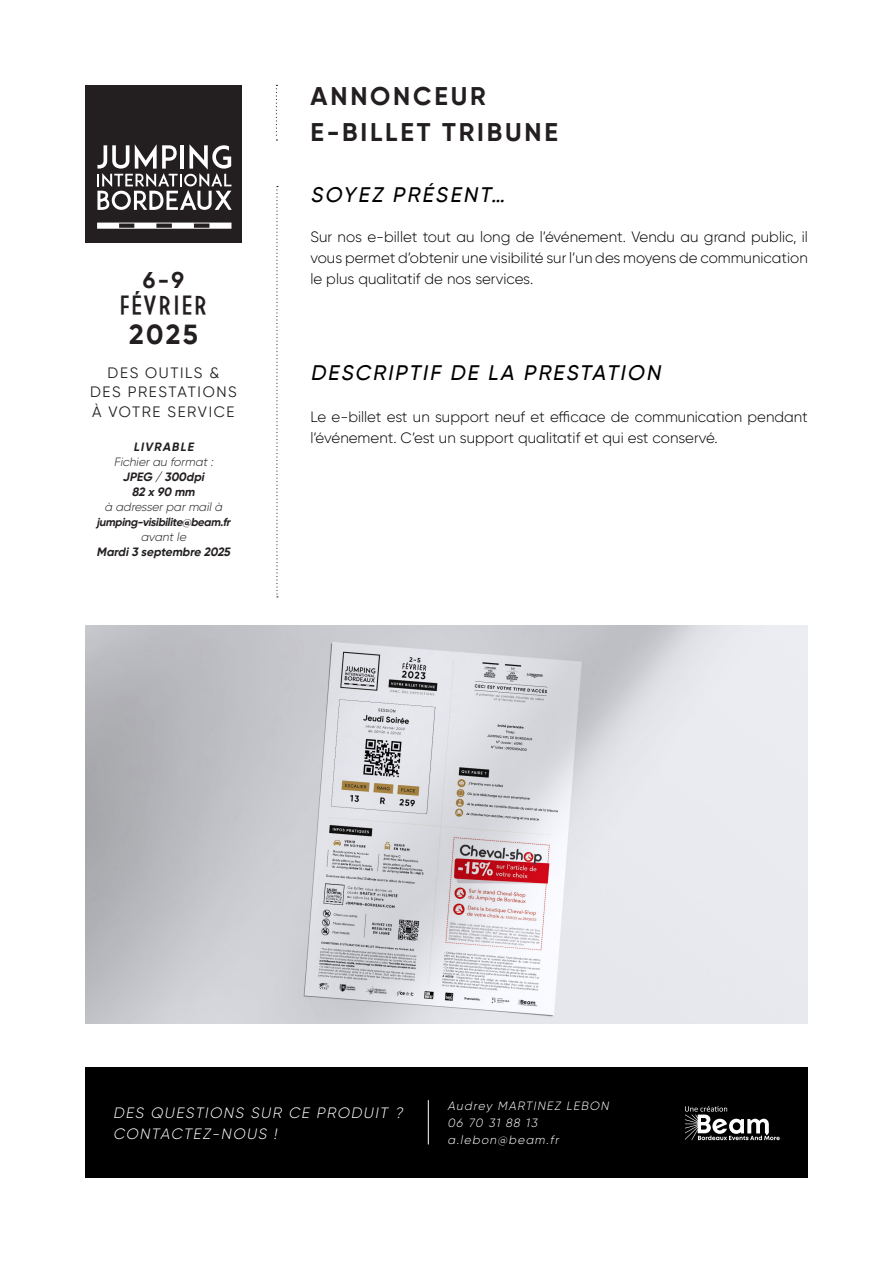
<style>
.page{position:relative;width:893px;height:1263px;background:#fff}
.page>*{position:absolute;margin:0;border:0;box-sizing:border-box;transform-origin:0 0}
.t1{font:700 27.6px "Gilroy";color:#231f20}
.t2{font:500 25.95px "Artographie";letter-spacing:.075em;color:#231f20}
.Intro{font:700 25.5px "Gilroy";letter-spacing:.11em;color:#231f20}
.t3{font:700 22.8px "Gilroy";color:#231f20}
.inter{font:italic 500 21px "Gilroy";color:#000001}
.t4{font:300 15px/21px "Gilroy";color:#000001}
.inter-2{font:italic 300 15px/21px "Gilroy";color:#fff}
.TITRE{font:15px "Gilroy";letter-spacing:.11em;color:#231f20}
.t5{font:italic 700 12px "Gilroy";color:#231f20}
.inter-3{font:italic 300 12px "Gilroy";color:#fff}
.t6{font:italic 300 12px "Gilroy";color:#231f20}
.t7{font:italic 700 11.4px "Gilroy";color:#231f20}
</style>
<div class="page">
<img style="left:85px;top:625px;width:723px;height:398px">
<svg style="left:276px;top:186px;width:2px;height:411px"></svg>
<svg style="left:276px;top:85px;width:1px;height:56px"></svg>
<div style="left:85px;top:85px;width:157px;height:157px;background:#231f20"></div>
<svg style="left:97px;top:223px;width:134px;height:6px"></svg>
<svg style="left:97px;top:144px;width:135px;height:66px"></svg>
<div style="left:85px;top:1067px;width:723px;height:111px;background:#000001"></div>
<hr style="left:428px;top:1100px;width:1px;height:44px;background:#fff">
<svg style="left:685px;top:1106px;width:95px;height:34px"></svg>
<p class="Intro" style="left:311px;top:80px;width:177px">ANNONCEUR</p>
<p class="Intro" style="left:311px;top:116px;width:249px">E-BILLET TRIBUNE</p>
<p class="t3" style="left:143px;top:265px;width:43px">6-9</p>
<p class="t2" style="left:119px;top:291px;width:89px">FÉVRIER</p>
<p class="t1" style="left:129px;top:317px;width:70px">2025</p>
<p class="TITRE" style="left:108px;top:363px;width:113px">DES OUTILS &amp;</p>
<p class="TITRE" style="left:90px;top:383px;width:148px">DES PRESTATIONS</p>
<p class="TITRE" style="left:92px;top:402px;width:144px">À VOTRE SERVICE</p>
<p class="t5" style="left:133px;top:439px;width:64px">LIVRABLE</p>
<p class="t6" style="left:114px;top:454px;width:103px">Fichierau format:</p>
<p class="t5" style="left:123px;top:469px;width:86px">JPEG / 300dpi</p>
<p class="t5" style="left:132px;top:484px;width:67px">82 x 90 mm</p>
<p class="t6" style="left:105px;top:499px;width:122px">à adresserparmailà</p>
<p class="t7" style="left:97px;top:515px;width:138px">jumping-visibilite@beam.fr</p>
<p class="t6" style="left:141px;top:529px;width:49px">avantle</p>
<p class="t5" style="left:97px;top:544px;width:138px">Mardi3 septembre 2025</p>
<p class="inter" style="left:310px;top:182px;width:200px">SOYEZ PRÉSENT…</p>
<p class="t4" style="left:310px;top:227px;width:499px;text-align:justify">Sur nos e-billet tout au long de l’événement. Vendu au grand public, il vous permet d’obtenir une visibilité sur l’un des moyens de communication le plus qualitatif de nos services.</p>
<p class="inter" style="left:310px;top:359px;width:356px">DESCRIPTIF DE LA PRESTATION</p>
<p class="t4" style="left:310px;top:406px;width:499px">Le e-billet est un support neuf et efficace de communication pendant l’événement. C’est un support qualitatif et qui est conservé.</p>
<p class="inter-2" style="left:113px;top:1102px;width:294px">DES QUESTIONS SUR CE PRODUIT ?<br>CONTACTEZ-NOUS !</p>
<p class="inter-3" style="left:448px;top:1098px;width:165px">Audrey MARTINEZ LEBON</p>
<p class="inter-3" style="left:448px;top:1115px;width:94px">06 70 31 88 13</p>
<p class="inter-3" style="left:448px;top:1132px;width:115px">a.lebon@beam.fr</p>
</div>
